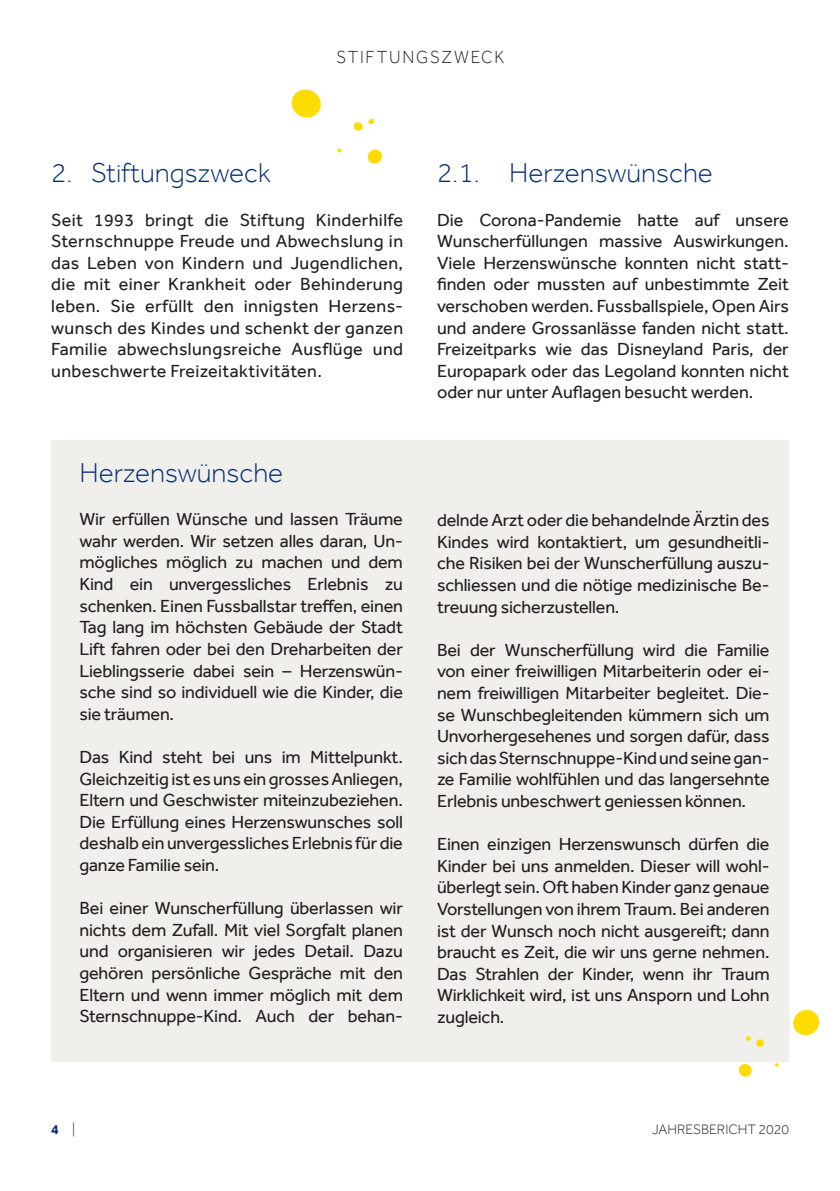
<style>
.page{position:relative;width:840px;height:1191px;background:#fff}
.page>*{position:absolute;margin:0;border:0;box-sizing:border-box;transform-origin:0 0}
.t1{font:300 28px "Effra";color:#052d6f}
.t2{font:18px/21.6px "Effra";letter-spacing:-.01em;color:#231f20;text-align:justify}
.t3{font:300 18px "Effra";letter-spacing:.105em;color:#231f20;scale:.95 1}
.t4{font:300 14px "Effra";color:#231f20}
.t5{font:700 14px "Effra";color:#052d6f}
.s1{font-weight:300;color:#231f20}
</style>
<div class="page">
<div style="left:51px;top:440px;width:737px;height:621px;background:#f0efec"></div>
<svg style="left:291px;top:89px;width:30px;height:29px"></svg>
<svg style="left:367px;top:149px;width:15px;height:15px"></svg>
<svg style="left:353px;top:119px;width:21px;height:12px"></svg>
<svg style="left:337px;top:148px;width:4px;height:5px"></svg>
<svg style="left:793px;top:1009px;width:27px;height:27px"></svg>
<svg style="left:739px;top:1064px;width:12px;height:13px"></svg>
<svg style="left:746px;top:1036px;width:18px;height:11px"></svg>
<svg style="left:775px;top:1063px;width:3px;height:4px"></svg>
<p class="t3" style="left:336px;top:46px;width:178px">STIFTUNGSZWECK</p>
<h1 class="t1" style="left:51px;top:156px;width:221px">2. Stiftungszweck</h1>
<p class="t2" style="left:51px;top:208px;width:353px">Seit 1993 bringt die Stiftung Kinderhilfe Sternschnuppe Freude und Abwechslung in das Leben von Kindern und Jugendlichen, die mit einer Krankheit oder Behinderung leben. Sie erfüllt den innigsten Herzens&shy;wunsch des Kindes und schenkt der ganzen Familie abwechslungsreiche Ausflüge und unbeschwerte Freizeitaktivitäten.</p>
<h1 class="t1" style="left:79px;top:456px;width:205px">Herzenswünsche</h1>
<p class="t2" style="left:79px;top:508px;width:325px">Wir erfüllen Wünsche und lassen Träume wahr werden. Wir setzen alles daran, Un&shy;mögliches möglich zu machen und dem Kind ein unvergessliches Erlebnis zu schenken. Einen Fussballstar treffen, einen Tag lang im höchsten Gebäude der Stadt Lift fahren oder bei den Dreharbeiten der Lieblingsserie dabei sein – Herzenswün&shy;sche sind so individuell wie die Kinder, die sie träumen.</p>
<p class="t2" style="left:79px;top:746px;width:325px">Das Kind steht bei uns im Mittelpunkt.<br>Gleichzeitig ist es uns ein grosses Anliegen, Eltern und Geschwister miteinzubeziehen.<br>Die Erfüllung eines Herzenswunsches soll deshalb ein unvergessliches Erlebnis für die ganze Familie sein.</p>
<p class="t2" style="left:79px;top:897px;width:325px">Bei einer Wunscherfüllung überlassen wir nichts dem Zufall. Mit viel Sorgfalt planen und organisieren wir jedes Detail. Dazu gehören persönliche Gespräche mit den Eltern und wenn immer möglich mit dem Sternschnuppe-Kind. Auch der behan-</p>
<h1 class="t1" style="left:437px;top:156px;width:277px">2.1. Herzenswünsche</h1>
<p class="t2" style="left:437px;top:208px;width:353px">Die Corona-Pandemie hatte auf unsere Wunscherfüllungen massive Auswirkungen.<br>Viele Herzenswünsche konnten nicht statt&shy;finden oder mussten auf unbestimmte Zeit verschoben werden. Fussballspiele, Open Airs und andere Grossanlässe fanden nicht statt.<br>Freizeitparks wie das Disneyland Paris, der Europapark oder das Legoland konnten nicht oder nur unter Auflagen besucht werden.</p>
<p class="t2" style="left:437px;top:509px;width:334px">delnde Arzt oder die behandelnde Ärztin des Kindes wird kontaktiert, um gesundheitli&shy;che Risiken bei der Wunscherfüllung auszu&shy;schliessen und die nötige medizinische Be&shy;treuung sicherzustellen.</p>
<p class="t2" style="left:437px;top:639px;width:334px">Bei der Wunscherfüllung wird die Familie von einer freiwilligen Mitarbeiterin oder ei&shy;nem freiwilligen Mitarbeiter begleitet. Die&shy;se Wunschbegleitenden kümmern sich um Unvorhergesehenes und sorgen dafür, dass sich das Sternschnuppe-Kind und seine gan&shy;ze Familie wohlfühlen und das langersehnte Erlebnis unbeschwert geniessen können.</p>
<p class="t2" style="left:437px;top:833px;width:334px">Einen einzigen Herzenswunsch dürfen die Kinder bei uns anmelden. Dieser will wohl&shy;überlegt sein. Oft haben Kinder ganz genaue Vorstellungen von ihrem Traum. Bei anderen ist der Wunsch noch nicht ausgereift; dann braucht es Zeit, die wir uns gerne nehmen.<br>Das Strahlen der Kinder, wenn ihr Traum Wirklichkeit wird, ist uns Ansporn und Lohn zugleich.</p>
<p class="t5" style="left:51px;top:1120px;width:26px">4 <span class="s1">|</span></p>
<p class="t4" style="left:652px;top:1120px;width:138px">JAHRESBERICHT 2020</p>
</div>
